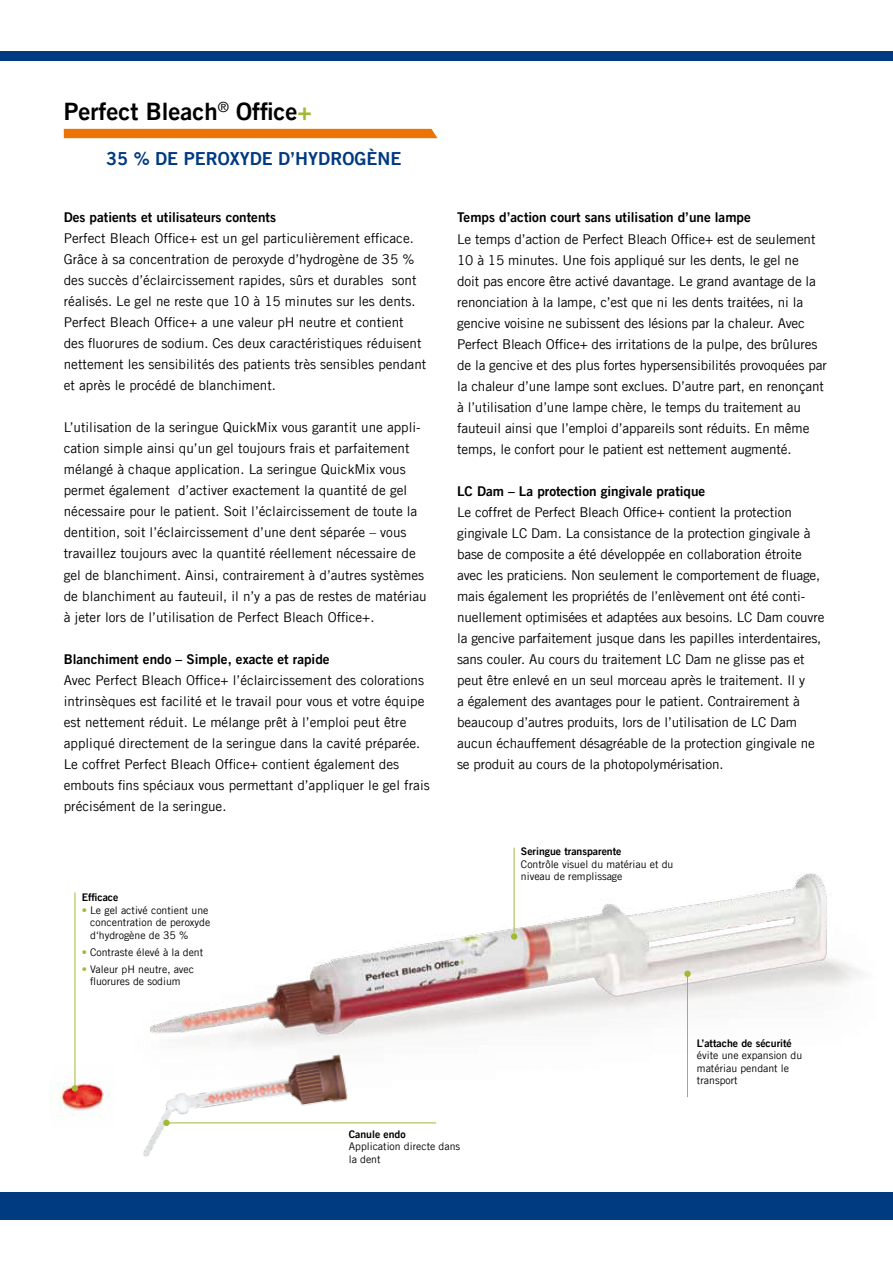
<style>
.page{position:relative;width:893px;height:1263px;background:#fff}
.page>*{position:absolute;margin:0;border:0;box-sizing:border-box;transform-origin:0 0}
.t1{font:24px "Trade Gothic LT Com Bd 2";color:#000}
.t2{font:18px "Trade Gothic LT Com Bd 2";color:#003a80}
.t3{font:13.5px/21px "Trade Gothic LT Com";color:#000}
.t4{font:13.5px "Trade Gothic LT Com Bd 2";color:#000}
.t5{font:10.5px/12.6px "Trade Gothic LT Com";color:#000}
.t6{font:10.5px "Trade Gothic LT Com Bd 2";color:#000}
.s1{color:#a0ba36}
</style>
<div class="page">
<div style="left:0;top:1192px;width:893px;height:28px;background:#003a80"></div>
<div style="left:0;top:51px;width:893px;height:10px;background:#003a80"></div>
<img style="left:50px;top:847px;width:812px;height:277px">
<img style="left:51px;top:1065px;width:66px;height:59px">
<div style="left:64px;top:129px;width:373px;height:9px;background:#ec7405"></div>
<div style="left:684px;top:971px;width:7px;height:6px;background:#a1ba35;border-radius:50%"></div>
<hr style="left:687px;top:975px;width:1px;height:122px;background:#a1ba35">
<div style="left:511px;top:933px;width:6px;height:7px;background:#a1ba35;border-radius:50%"></div>
<hr style="left:514px;top:848px;width:1px;height:85px;background:#a1ba35">
<svg style="left:72px;top:1085px;width:6px;height:6px"></svg>
<hr style="left:75px;top:892px;width:1px;height:195px;background:#a1ba35">
<img style="left:117px;top:1033px;width:266px;height:124px">
<div style="left:163px;top:1120px;width:7px;height:6px;background:#a1ba35;border-radius:50%"></div>
<hr style="left:168px;top:1122px;width:268px;height:1px;background:#a1ba35">
<h1 class="t1" style="left:64px;top:97px;width:250px">Perfect Bleach<sup>®</sup> Office<span class="s1">+</span></h1>
<h2 class="t2" style="left:106px;top:147px;width:297px">35 % de peroxyde d’hydrog èn e</h2>
<p class="t4" style="left:64px;top:209px;width:214px">Des patients et utilisateurs contents</p>
<p class="t3" style="left:64px;top:228px;width:364px">Perfect Bleach Office+ est un gel particulièrement efficace.<br>Grâce à sa concentration de peroxyde d’hydrogène de 35 % des succès d’éclaircissement rapides, sûrs et durables sont réalisés. Le gel ne reste que 10 à 15 minutes sur les dents.<br>Perfect Bleach Office+ a une valeur pH neutre et contient des fluorures de sodium. Ces deux caractéristiques réduisent nettement les sensibilités des patients très sensibles pendant et après le procédé de blanchiment.</p>
<p class="t3" style="left:64px;top:417px;width:364px">L’utilisation de la seringue QuickMix vous garantit une appli&shy;cation simple ainsi qu’un gel toujours frais et parfaitement mélangé à chaque application. La seringue QuickMix vous permet également d’activer exactement la quantité de gel nécessaire pour le patient. Soit l’éclaircissement de toute la dentition, soit l’éclaircissement d’une dent séparée – vous travaillez toujours avec la quantité réellement nécessaire de gel de blanchiment. Ainsi, contrairement à d’autres systèmes de blanchiment au fauteuil, il n’y a pas de restes de matériau à jeter lors de l’utilisation de Perfect Bleach Office+.</p>
<p class="t4" style="left:64px;top:650px;width:267px">Blanchiment endo – Simple, exacte et rapide</p>
<p class="t3" style="left:64px;top:669px;width:367px">Avec Perfect Bleach Office+ l’éclaircissement des colorations intrinsèques est facilité et le travail pour vous et votre équipe est nettement réduit. Le mélange prêt à l’emploi peut être appliqué directement de la seringue dans la cavité préparée.<br>Le coffret Perfect Bleach Office+ contient également des embouts fins spéciaux vous permettant d’appliquer le gel frais précisément de la seringue.</p>
<p class="t6" style="left:82px;top:891px;width:38px">Efficace</p>
<p class="t5" style="left:90px;top:903px;width:122px;text-indent:-9px"><span class="s1">•</span> Le gel activé contient une concentration de peroxyde d‘hydrogène de 35 %</p>
<p class="t5" style="left:82px;top:945px;width:123px"><span class="s1">•</span> Contraste élevé à la dent</p>
<p class="t5" style="left:82px;top:962px;width:114px;text-align:center"><span class="s1">•</span> Valeur pH neutre, avec fluorures de sodium</p>
<p class="t4" style="left:457px;top:209px;width:295px">Temps d’action court sans utilisation d’une lampe</p>
<p class="t3" style="left:457px;top:228px;width:371px">Le temps d’action de Perfect Bleach Office+ est de seulement 10 à 15 minutes. Une fois appliqué sur les dents, le gel ne<br>doit pas encore être activé davantage. Le grand avantage de la renonciation à la lampe, c’est que ni les dents traitées, ni la gencive voisine ne subissent des lésions par la chaleur. Avec Perfect Bleach Office+ des irritations de la pulpe, des brûlures de la gencive et des plus fortes hypersensibilités provoquées par la chaleur d’une lampe sont exclues. D’autre part, en renonçant à l’utilisation d’une lampe chère, le temps du traitement au fauteuil ainsi que l’emploi d’appareils sont réduits. En même temps, le confort pour le patient est nettement augmenté.</p>
<p class="t4" style="left:457px;top:482px;width:250px">LC Dam – La protection gingivale pratique</p>
<p class="t3" style="left:457px;top:501px;width:369px">Le coffret de Perfect Bleach Office+ contient la protection gingivale LC Dam. La consistance de la protection gingivale à base de composite a été développée en collaboration étroite avec les praticiens. Non seulement le comportement de fluage, mais également les propriétés de l’enlèvement ont été conti&shy;nuellement optimisées et adaptées aux besoins. LC Dam couvre la gencive parfaitement jusque dans les papilles interdentaires, sans couler. Au cours du traitement LC Dam ne glisse pas et peut être enlevé en un seul morceau après le traitement. Il y<br>a également des avantages pour le patient. Contrairement à beaucoup d’autres produits, lors de l’utilisation de LC Dam aucun échauffement désagréable de la protection gingivale ne se produit au cours de la photopolymérisation.</p>
<p class="t6" style="left:521px;top:845px;width:102px">Seringue transparente</p>
<p class="t5" style="left:521px;top:857px;width:154px">Contrôle visuel du matériau et du niveau de remplissage</p>
<p class="t6" style="left:697px;top:1036px;width:96px">L’attache de sécurité</p>
<p class="t5" style="left:697px;top:1049px;width:107px">évite une expansion du matériau pendant le transport</p>
<p class="t6" style="left:349px;top:1127px;width:58px">Canule endo</p>
<p class="t5" style="left:349px;top:1140px;width:113px">Application directe dans la dent</p>
</div>
